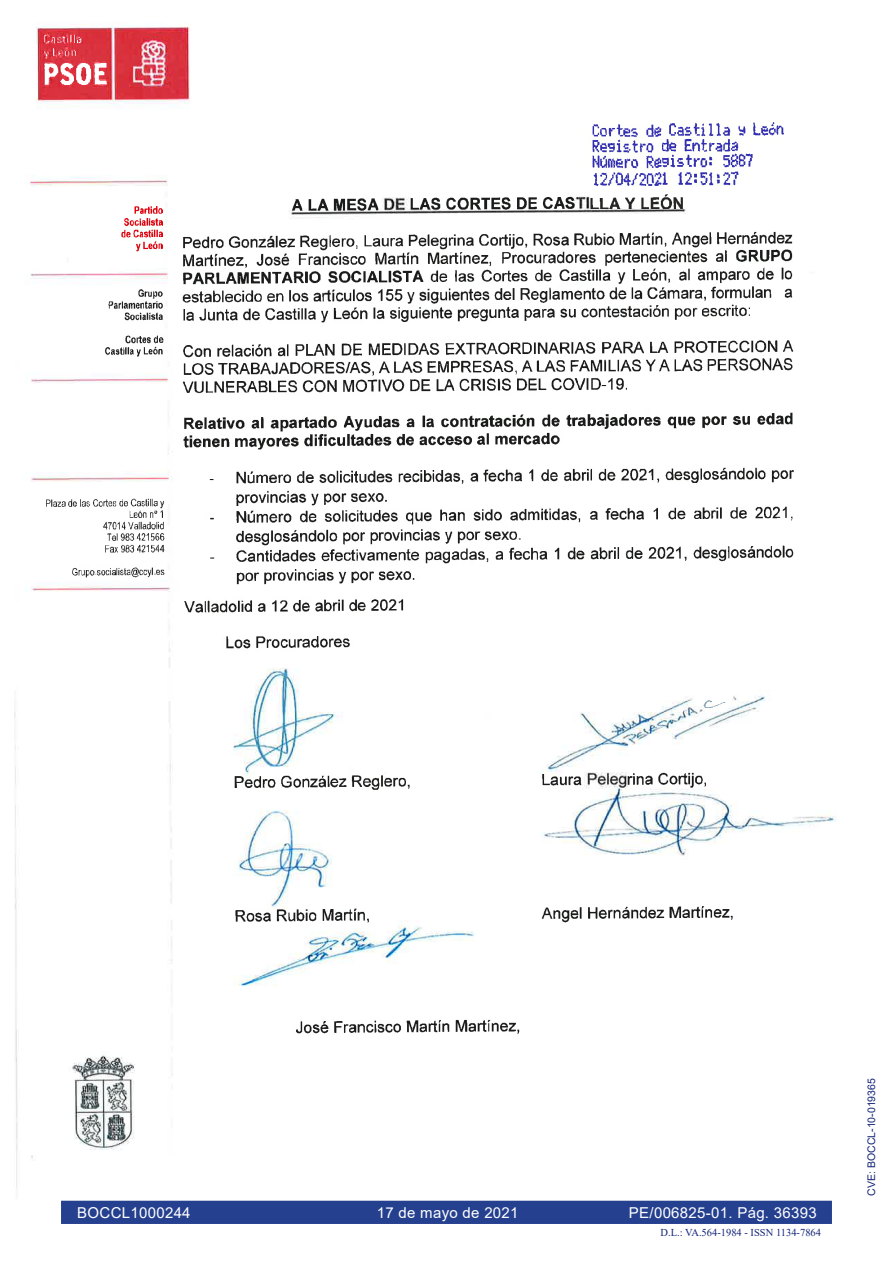
<style>
.page{position:relative;width:893px;height:1263px;background:#fff}
.page>*{position:absolute;margin:0;border:0;box-sizing:border-box;transform-origin:0 0}
.E_CVE{font:15px "Arial";letter-spacing:.02em;color:#fff}
.t1{font:10.5px "Times New Roman";color:#132477}
.t2{font:10.5px "Arial";color:#132477}
</style>
<div class="page">
<div style="left:60px;top:1200px;width:773px;height:25px;background:#25408f"></div>
<div style="left:60px;top:1199px;width:773px;height:26px;border:2px solid #fff"></div>
<img style="left:15px;top:22px;width:821px;height:1178px">
<img style="left:45px;top:34px;width:63px;height:51px">
<img style="left:45px;top:197px;width:750px;height:836px">
<img style="left:590px;top:122px;width:194px;height:86px">
<img style="left:702px;top:699px;width:24px;height:9px">
<p class="E_CVE" style="left:77px;top:1202px;width:115px">BOCCL1000244</p>
<p class="E_CVE" style="left:377px;top:1202px;width:143px">17 de mayo de 2021</p>
<p class="E_CVE" style="left:629px;top:1202px;width:189px">PE/006825-01. Pág. 36393</p>
<p class="t1" style="left:661px;top:1225px;width:162px">D.L.: VA.564-1984 - ISSN 1134-7864</p>
<p class="t2" style="left:864px;top:1195px;width:119px;rotate:-90deg">CVE: BOCCL-10-019365</p>
</div>
